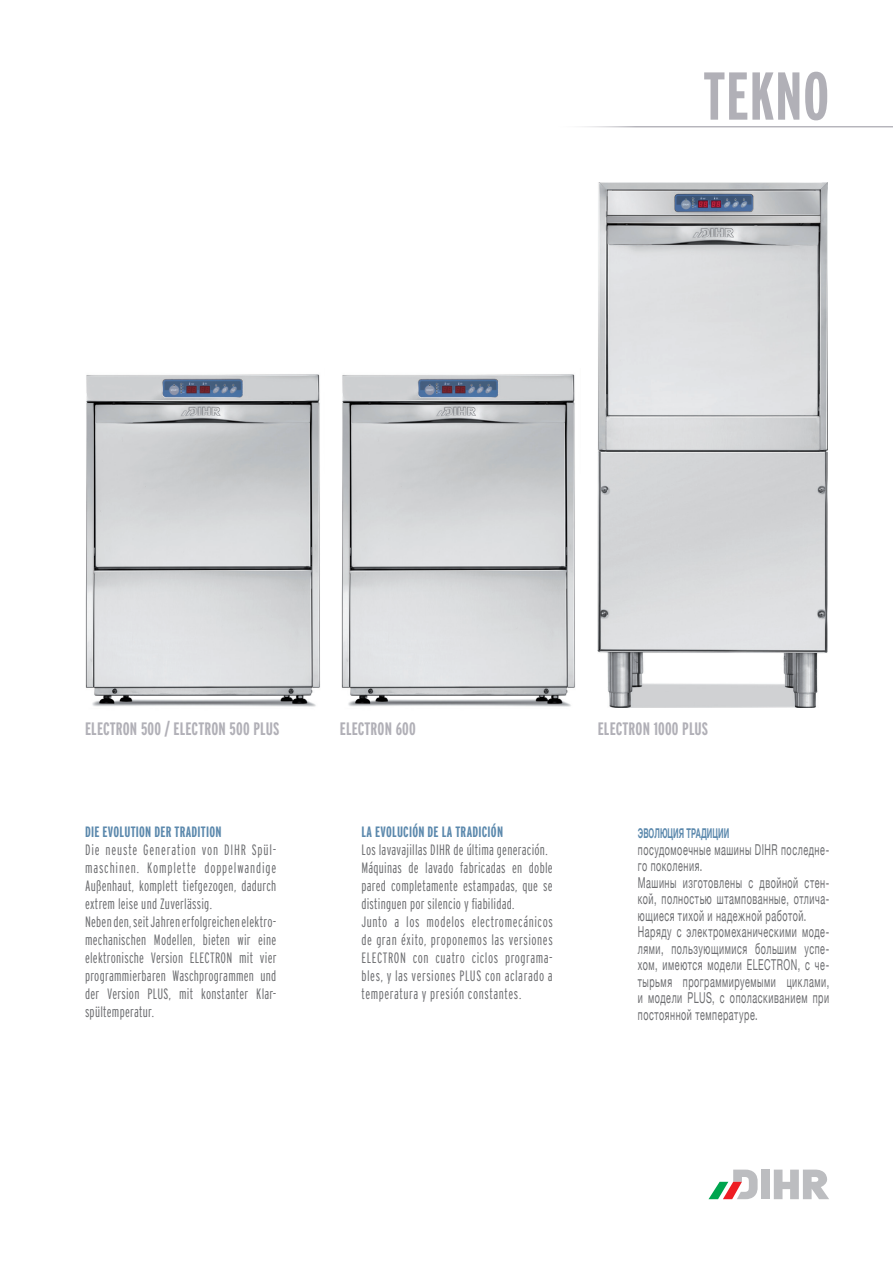
<style>
.page{position:relative;width:893px;height:1263px;background:#fff}
.page>*{position:absolute;margin:0;border:0;box-sizing:border-box;transform-origin:0 0}
.t1{font:700 extra-condensed 67.5px "Interstate";letter-spacing:.01em;color:#b1b0b7}
.t2{font:700 extra-condensed 18px "Interstate";letter-spacing:.01em;color:#b1b0b7}
.t3{font:300 extra-condensed 15px/18px "Interstate";letter-spacing:.02em;color:#6c6d70}
.t4{font:15px/16.5px "Helvetica Neue";letter-spacing:.06em;color:#6c6d70;scale:.6 1}
.t5{font:700 extra-condensed 15px "Interstate";letter-spacing:.015em;color:#5c89ad}
.t6{font:700 13.5px "Helvetica Neue";letter-spacing:.005em;color:#5c89ad;scale:.55 1}
</style>
<div class="page">
<div style="left:761px;top:1169px;width:9px;height:30px;background:#bcbdc0"></div>
<svg style="left:774px;top:1169px;width:55px;height:30px"></svg>
<svg style="left:708px;top:1169px;width:50px;height:30px"></svg>
<img style="left:341px;top:374px;width:234px;height:333px">
<img style="left:85px;top:374px;width:235px;height:333px">
<hr style="left:551px;top:126px;width:342px;height:2px;background:#b1b0b7">
<img style="left:598px;top:182px;width:230px;height:526px">
<h1 class="t1" style="left:703px;top:59px;width:127px">TEKNO</h1>
<p class="t2" style="left:85px;top:718px;width:196px">ELECTRON 500 / ELECTRON 500 PLUS</p>
<p class="t2" style="left:340px;top:718px;width:78px">ELECTRON 600</p>
<p class="t2" style="left:598px;top:718px;width:112px">ELECTRON 1000 PLUS</p>
<p class="t5" style="left:85px;top:823px;width:138px">DIE EVOLUTION DER TRADITION</p>
<p class="t3" style="left:85px;top:841px;width:193px">Die neuste Generation von DIHR Spül&shy;maschinen. Komplette doppelwandige Außenhaut, komplett tiefgezogen, dadurch extrem leise und Zuverlässig.<br>Neben den, seit Jahren erfolgreichen elektro&shy;mechanischen Modellen, bieten wir eine elektronische Version ELECTRON mit vier programmierbaren Waschprogrammen und der Version PLUS, mit konstanter Klar&shy;spültemperatur.</p>
<p class="t5" style="left:361px;top:823px;width:143px">LA EVOLUCIÓN DE LA TRADICIÓN</p>
<p class="t3" style="left:361px;top:841px;width:193px">Los lavavajillas DIHR de última generación.<br>Máquinas de lavado fabricadas en doble pared completamente estampadas, que se distinguen por silencio y fiabilidad.<br>Junto a los modelos electromecánicos de gran éxito, proponemos las versiones ELECTRON con cuatro ciclos programa&shy;bles, y las versiones PLUS con aclarado a temperatura y presión constantes.</p>
<p class="t6" style="left:638px;top:823px;width:168px">ЭВОЛЮЦИЯ ТРАДИЦИИ</p>
<p class="t4" style="left:638px;top:842px;width:320px">посудомоечные машины DIHR последне&shy;го поколения.<br>Машины изготовлены с двойной стен&shy;кой, полностью штампованные, отлича&shy;ющиеся тихой и надежной работой.<br>Наряду с электромеханическими моде&shy;лями, пользующимися большим успе&shy;хом, имеются модели ELECTRON, с че&shy;тырьмя программируемыми циклами, и модели PLUS, с ополаскиванием при постоянной температуре.</p>
</div>
